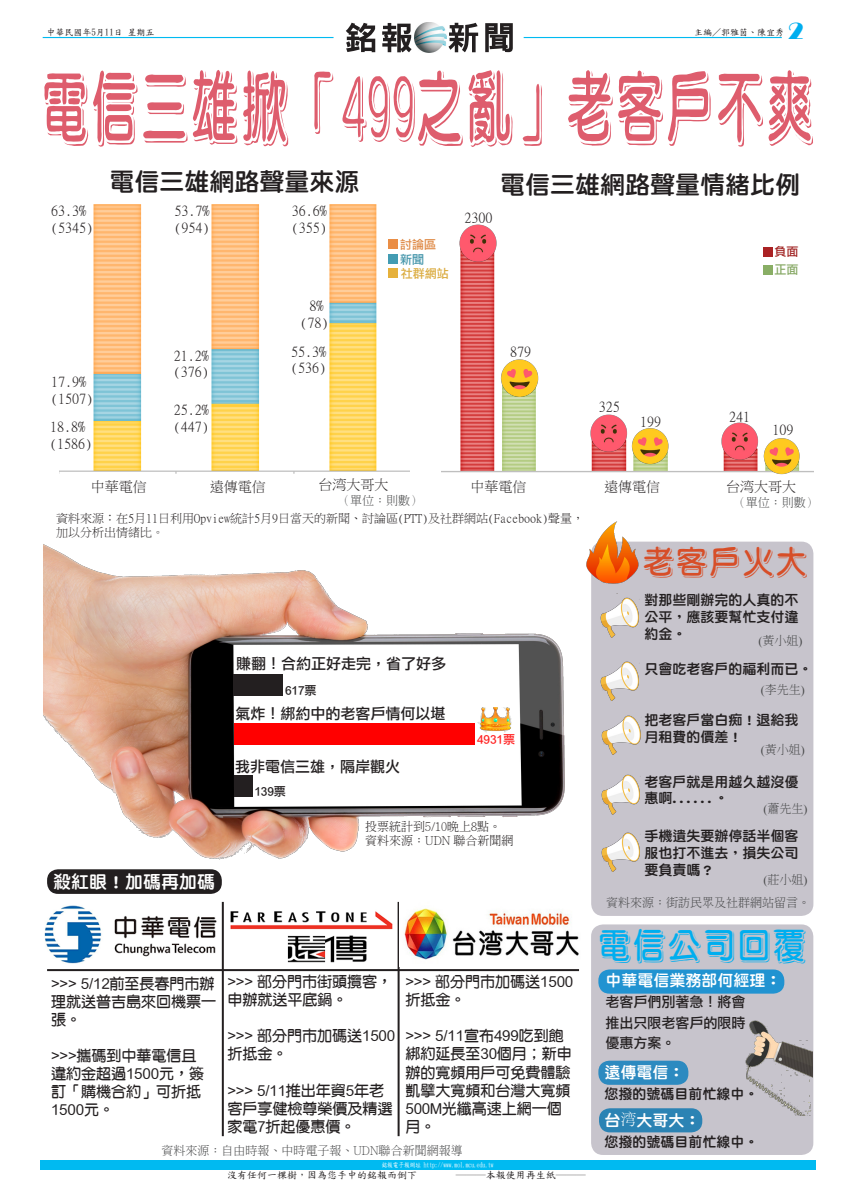
<style>
.page{position:relative;width:842px;height:1191px;background:#fff}
.page>*{position:absolute;margin:0;border:0;box-sizing:border-box;transform-origin:0 0}
.t1{font:85px "Yuanli EG Bold Big 5";color:#de5d6d;scale:.59 1}
.t2{font:38.5px "Yuanli EG Bold Big 5";color:#00aeef;scale:.91 1}
.t3{font:35px "Yuanli EG Bold Big 5";color:#d74e28;scale:.95 1}
.t4{font:25px "DF Yuan W8 WIN BF";color:#231f20}
.t5{font:24px "Broadway";color:#00aeef}
.t6{font:18px "DF Yuan W8 WIN BF";color:#fff}
.t7{font:16px "DF Yuan W8 WIN BF";color:#fff}
.t8{font:15px/18px "DF Yuan Bd HKP BF";color:#231f20}
.t9{font:15px "DF Li Hei Md HK BF";color:#231f20}
.t10{font:14px/16.8px "Ming Li U";color:#231f20}
.t11{font:14px/16.8px "DF Yuan W8 WIN BF";color:#231f20}
.t12{font:14px/21px "DF Li Hei Md HK BF";color:#231f20}
.t13{font:300 12px/22.7px "Adobe Ming Std";color:#464748;text-align:right}
.t14{font:12px/14.4px "Ming Li U";color:#231f20}
.t15{font:300 12px "Adobe Ming Std";color:#231f20}
.t16{font:12px "DF Li Hei Md HK BF";color:#231f20}
.t17{font:12px "DF Li Hei Md HK BF";color:#ff2121}
.t18{font:12px/15.2px "DF Li Hei Md HK BF";color:#df8a46}
.t19{font:12px "DF Li Hei Md HK BF";color:#dbac40}
.t20{font:12px "DF Li Hei Md HK BF";color:#86a864}
.t21{font:12px "DF Li Hei Md HK BF";color:#a12423}
.t22{font:10px "DF Kai Shu SB Estd BF";color:#231f20}
.t23{font:9px "DF Kai Shu SB Estd BF";color:#231f20}
.t24{font:7px "DF Kai Shu SB Estd BF";color:#fff;scale:.8 1}
.s1{color:#4696ab}
.s2{font-family:"Times New Roman";font-weight:400}
.s3{font-family:"Adobe Song Std";font-weight:300}
</style>
<div class="page">
<hr style="left:43px;top:37px;width:291px;height:1px;background:#00baf1">
<hr style="left:524px;top:37px;width:258px;height:1px;background:#00baf1">
<svg style="left:346px;top:23px;width:29px;height:29px"></svg>
<svg style="left:382px;top:23px;width:30px;height:29px"></svg>
<svg style="left:448px;top:23px;width:30px;height:29px"></svg>
<svg style="left:485px;top:23px;width:28px;height:29px"></svg>
<img style="left:414px;top:23px;width:32px;height:29px">
<div style="left:40px;top:1159px;width:776px;height:10px;background:#00baf1"></div>
<div style="left:591px;top:924px;width:222px;height:231px;background:#c7c4cc;border-radius:12px"></div>
<div style="left:591px;top:541px;width:222px;height:375px;background:#c7c4cc;border-radius:12px"></div>
<div style="left:598px;top:969px;width:186px;height:24px;background:#2193d1;border-radius:11px"></div>
<div style="left:599px;top:1108px;width:103px;height:24px;background:#2b83b4;border-radius:11px"></div>
<div style="left:598px;top:1060px;width:90px;height:24px;background:#2c8ac0;border-radius:11px"></div>
<img style="left:441px;top:256px;width:372px;height:217px">
<img style="left:44px;top:905px;width:173px;height:59px">
<img style="left:227px;top:911px;width:167px;height:61px">
<img style="left:43px;top:544px;width:522px;height:316px">
<div style="left:233px;top:674px;width:49px;height:22px;background:#231f20"></div>
<div style="left:234px;top:775px;width:18px;height:22px;background:#231f20"></div>
<div style="left:234px;top:723px;width:241px;height:22px;background:#f00"></div>
<div style="left:763px;top:265px;width:10px;height:9px;background:#89ae65"></div>
<div style="left:763px;top:247px;width:10px;height:9px;background:#aa2224"></div>
<img style="left:60px;top:204px;width:349px;height:270px">
<div style="left:388px;top:239px;width:10px;height:10px;background:#ea8e46"></div>
<div style="left:388px;top:254px;width:10px;height:10px;background:#439cb3"></div>
<div style="left:388px;top:268px;width:10px;height:10px;background:#e6b13b"></div>
<div style="left:47px;top:869px;width:175px;height:25px;background:#231f20;border-radius:11px"></div>
<hr style="left:222px;top:902px;width:2px;height:234px;background:#231f20">
<hr style="left:398px;top:902px;width:2px;height:234px;background:#231f20">
<hr style="left:47px;top:969px;width:532px;height:2px;background:#231f20">
<img style="left:466px;top:707px;width:59px;height:27px">
<img style="left:455px;top:224px;width:42px;height:40px">
<img style="left:586px;top:410px;width:43px;height:42px">
<img style="left:717px;top:419px;width:43px;height:42px">
<img style="left:496px;top:355px;width:44px;height:44px">
<img style="left:628px;top:424px;width:44px;height:42px">
<img style="left:759px;top:433px;width:44px;height:42px">
<img style="left:586px;top:521px;width:67px;height:63px">
<img style="left:600px;top:597px;width:40px;height:41px">
<img style="left:600px;top:661px;width:39px;height:40px">
<img style="left:601px;top:715px;width:40px;height:40px">
<img style="left:601px;top:774px;width:40px;height:41px">
<img style="left:601px;top:832px;width:39px;height:40px">
<img style="left:745px;top:1020px;width:68px;height:95px">
<img style="left:404px;top:908px;width:175px;height:52px">
<p class="t5" style="left:788px;top:17px;width:17px">2</p>
<p class="t23" style="left:46px;top:28px;width:109px">中華民國年5月11日 星期五</p>
<p class="t23" style="left:694px;top:28px;width:91px">主編／郭雅茵、陳宜秀</p>
<p class="t1" style="left:40px;top:68px;width:1315px">電信三雄掀「499之亂」老客戶不爽</p>
<p class="t10" style="left:51px;top:202px;width:36px">63.3%</p>
<p class="t10" style="left:51px;top:219px;width:43px">(5345)</p>
<p class="t10" style="left:51px;top:373px;width:44px">17.9% (1507)</p>
<p class="t10" style="left:50px;top:419px;width:44px">18.8% (1586)</p>
<p class="t4" style="left:110px;top:169px;width:251px">電信三雄網路聲量來源</p>
<p class="t4" style="left:500px;top:172px;width:301px">電信三雄網路聲量情緒比例</p>
<p class="t10" style="left:175px;top:202px;width:36px">53.7% (954)</p>
<p class="t10" style="left:292px;top:202px;width:36px">36.6% (355)</p>
<p class="t10" style="left:174px;top:347px;width:36px">21.2% (376)</p>
<p class="t10" style="left:174px;top:401px;width:36px">25.2% (447)</p>
<p class="t10" style="left:300px;top:298px;width:29px;text-align:center">8% (78)</p>
<p class="t10" style="left:291px;top:343px;width:36px">55.3% (536)</p>
<p class="t18" style="left:400px;top:237px;width:37px">討論區<span class="s1">新聞</span></p>
<p class="t19" style="left:401px;top:268px;width:49px">社群網站</p>
<p class="t10" style="left:464px;top:209px;width:29px">2300</p>
<p class="t10" style="left:510px;top:343px;width:23px">879</p>
<p class="t10" style="left:599px;top:399px;width:22px">325</p>
<p class="t10" style="left:640px;top:414px;width:22px">199</p>
<p class="t21" style="left:775px;top:245px;width:25px">負面</p>
<p class="t20" style="left:774px;top:263px;width:25px">正面</p>
<p class="t10" style="left:729px;top:408px;width:22px">241</p>
<p class="t10" style="left:772px;top:422px;width:22px">109</p>
<p class="t10" style="left:91px;top:478px;width:58px">中華電信</p>
<p class="t10" style="left:210px;top:478px;width:58px">遠傳電信</p>
<p class="t10" style="left:318px;top:476px;width:71px">台湾大哥大</p>
<p class="t10" style="left:470px;top:478px;width:57px">中華電信</p>
<p class="t10" style="left:604px;top:478px;width:57px">遠傳電信</p>
<p class="t10" style="left:726px;top:478px;width:71px">台湾大哥大</p>
<p class="t13" style="left:338px;top:489px;width:85px">（單位：則數）</p>
<p class="t13" style="left:734px;top:491px;width:85px">（單位：則數）</p>
<p class="t14" style="left:56px;top:511px;width:530px">資料來源：在5月11日利用Opview統計5月9日當天的新聞、討論區(PTT)及社群網站(Facebook)聲量，加以分析出情緒比。</p>
<p class="t9" style="left:236px;top:656px;width:212px">賺翻！合約正好走完，省了好多</p>
<p class="t9" style="left:236px;top:705px;width:211px">氣炸！綁約中的老客戶情何以堪</p>
<p class="t9" style="left:235px;top:758px;width:166px">我非電信三雄，隔岸觀火</p>
<p class="t16" style="left:285px;top:684px;width:33px">617票</p>
<p class="t16" style="left:254px;top:785px;width:33px">139票</p>
<p class="t17" style="left:477px;top:733px;width:39px">4931票</p>
<p class="t6" style="left:53px;top:872px;width:163px">殺紅眼！加碼再加碼</p>
<p class="t15" style="left:365px;top:819px;width:137px">投票統計到5/10晚上8點。</p>
<p class="t15" style="left:365px;top:834px;width:150px">資料來源：UDN 聯合新聞網</p>
<p class="t8" style="left:405px;top:973px;width:169px">&gt;&gt;&gt; 部分門市加碼送1500折抵金。</p>
<p class="t8" style="left:405px;top:1027px;width:160px">&gt;&gt;&gt; 5/11宣布499吃到飽</p>
<p class="t8" style="left:405px;top:1045px;width:168px">綁約延長至30個月；新申辦的寬頻用戶可免費體驗凱擘大寬頻和台灣大寬頻<br>500M光纖高速上網一個月。</p>
<p class="t13" style="left:161px;top:1138px;width:303px">資料來源：自由時報、中時電子報、UDN聯合新聞網報導</p>
<p class="t8" style="left:227px;top:973px;width:166px">&gt;&gt;&gt; 部分門市街頭攬客，</p>
<p class="t8" style="left:227px;top:991px;width:121px">申辦就送平底鍋。</p>
<p class="t8" style="left:227px;top:1027px;width:169px">&gt;&gt;&gt; 部分門市加碼送1500折抵金。</p>
<p class="t8" style="left:227px;top:1081px;width:166px">&gt;&gt;&gt; 5/11推出年資5年老客戶享健檢尊榮價及精選家電7折起優惠價。</p>
<p class="t8" style="left:51px;top:974px;width:167px;text-align:justify">&gt;&gt;&gt; 5/12前至長春門市辦理就送普吉島來回機票一張。</p>
<p class="t8" style="left:51px;top:1046px;width:155px">&gt;&gt;&gt;攜碼到中華電信且違約金超過1500元，簽訂「購機合約」可折抵<br>1500元。</p>
<p class="t24" style="left:382px;top:1161px;width:142px">銘報電子報網址 http://www.mol.mcu.edu.tw</p>
<p class="t22" style="left:227px;top:1170px;width:192px">沒有任何一棵樹，因為您手中的銘報而倒下</p>
<p class="t22" style="left:456px;top:1170px;width:132px">───本報使用再生紙───</p>
<p class="t3" style="left:642px;top:546px;width:176px">老客戶火大</p>
<p class="t11" style="left:644px;top:592px;width:155px">對那些剛辦完的人真的不</p>
<p class="t11" style="left:644px;top:608px;width:155px">公平，應該要幫忙支付違約金。</p>
<p class="t11" style="left:644px;top:660px;width:169px">只會吃老客戶的福利而已。</p>
<p class="t11" style="left:644px;top:711px;width:155px">把老客戶當白痴！退給我月租費的價差！</p>
<p class="t11" style="left:644px;top:773px;width:155px">老客戶就是用越久越沒優惠啊......。</p>
<p class="t11" style="left:644px;top:827px;width:155px;text-align:justify">手機遺失要辦停話半個客服也打不進去，損失公司要負責嗎？</p>
<p class="t13" style="left:758px;top:629px;width:45px"><span class="s2">(</span>黃小姐<span class="s2">)</span></p>
<p class="t13" style="left:761px;top:678px;width:45px"><span class="s2">(</span>李先生<span class="s2">)</span></p>
<p class="t13" style="left:761px;top:738px;width:45px"><span class="s2">(</span>黃小姐<span class="s2">)</span></p>
<p class="t13" style="left:764px;top:796px;width:45px"><span class="s2">(</span>蕭先生<span class="s2">)</span></p>
<p class="t13" style="left:606px;top:868px;width:205px"><span class="s2">(</span>莊小姐<span class="s2">)<br></span>資料來源：街訪民眾及社群網站留言。</p>
<p class="t2" style="left:597px;top:927px;width:232px">電信公司回覆</p>
<p class="t7" style="left:606px;top:972px;width:177px">中華電信業務部何經理：</p>
<p class="t12" style="left:606px;top:992px;width:141px">老客戶們別著急！將會推出只限老客戶的限時</p>
<p class="t12" style="left:606px;top:1033px;width:71px">優惠方案。</p>
<p class="t7" style="left:605px;top:1064px;width:81px">遠傳電信：</p>
<p class="t11" style="left:605px;top:1085px;width:155px">您撥的號碼目前忙線中。</p>
<p class="t7" style="left:604px;top:1112px;width:97px">台<span class="s3">湾</span>大哥大：</p>
<p class="t11" style="left:604px;top:1133px;width:155px">您撥的號碼目前忙線中。</p>
</div>
